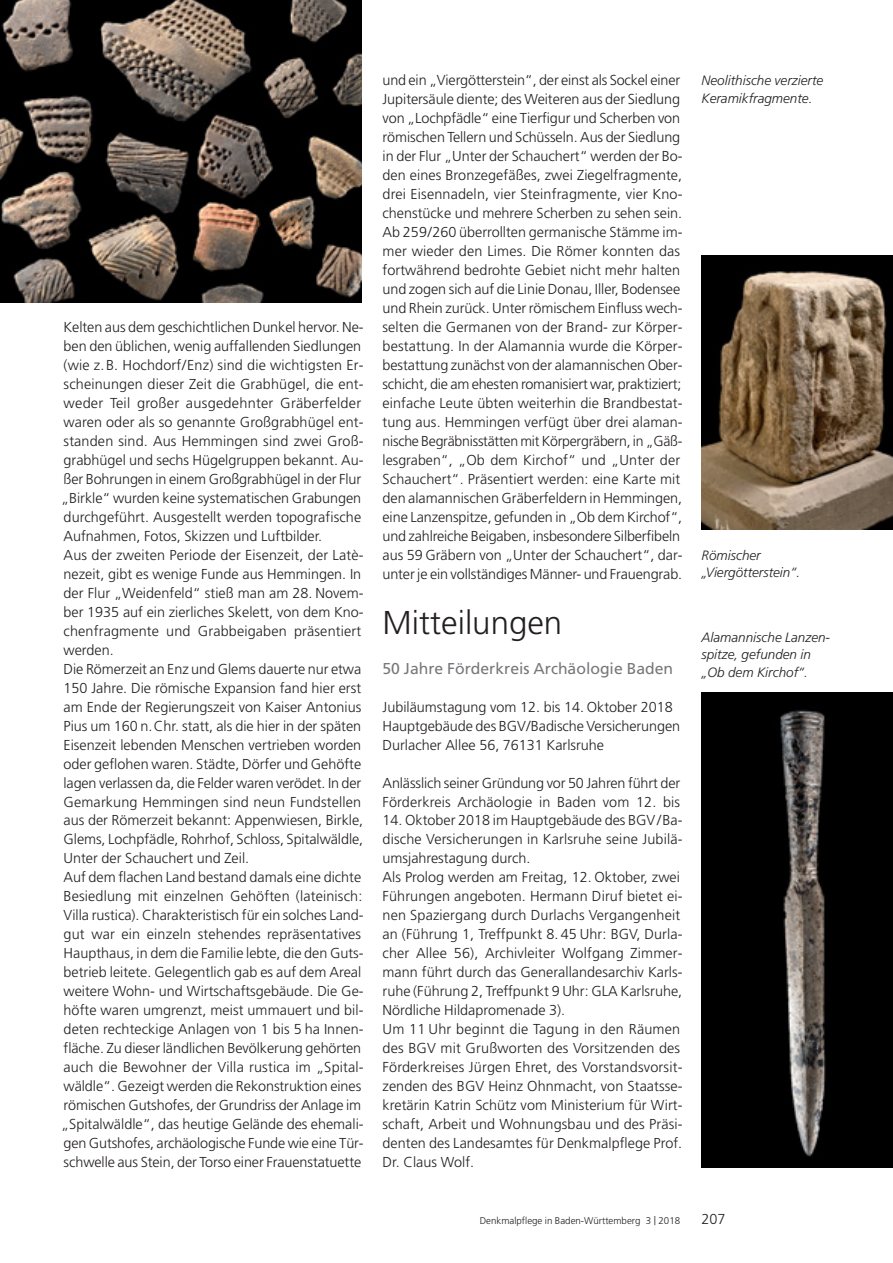
<style>
.page{position:relative;width:893px;height:1263px;background:#fff}
.page>*{position:absolute;margin:0;border:0;box-sizing:border-box;transform-origin:0 0}
.t1{font:300 33px "Frutiger";color:#231f20}
.t2{font:15.75px "Frutiger";color:#77787b}
.t3{font:300 14.4px/19px "Frutiger";color:#231f20}
.t4{font:italic 300 13.5px/17.2px "Frutiger";color:#231f20}
.t5{font:300 9.75px "Frutiger";color:#231f20}
.s1{font-size:12px}
</style>
<div class="page">
<img style="left:0;top:0;width:361px;height:302px">
<img style="left:701px;top:693px;width:191px;height:474px">
<img style="left:701px;top:256px;width:191px;height:273px">
<p class="t3" style="left:61px;top:319px;width:304px">Kelten aus dem geschichtlichen Dunkel hervor. Ne&shy;ben den üblichen, wenig auffallenden Siedlungen (wie z.B. Hochdorf/ Enz) sind die wichtigsten Er&shy;scheinungen dieser Zeit die Grabhügel, die ent&shy;weder Teil großer ausgedehnter Gräberfelder waren oder als so genannte Großgrabhügel ent&shy;standen sind. Aus Hemmingen sind zwei Groß&shy;grabhügel und sechs Hügelgruppen bekannt. Au&shy;ßer Bohrungen in einem Großgrabhügel in der Flur „Birkle“ wurden keine systematischen Grabungen durchgeführt. Ausgestellt werden topografische Aufnahmen, Fotos, Skizzen und Luftbilder.<br>Aus der zweiten Periode der Eisenzeit, der Latè&shy;nezeit, gibt es wenige Funde aus Hemmingen. In der Flur „Weidenfeld“ stieß man am 28. Novem&shy;ber 1935 auf ein zierliches Skelett, von dem Kno&shy;chenfragmente und Grabbeigaben präsentiert werden.<br>Die Römerzeit an Enz und Glems dauerte nur etwa 150 Jahre. Die römische Expansion fand hier erst am Ende der Regierungszeit von Kaiser Antonius Pius um 160 n.Chr. statt, als die hier in der späten Eisenzeit lebenden Menschen vertrieben worden oder geflohen waren. Städte, Dörfer und Gehöfte lagen verlassen da, die Felder waren verödet. In der Gemarkung Hemmingen sind neun Fundstellen aus der Römerzeit bekannt: Appenwiesen, Birkle, Glems, Lochpfädle, Rohrhof, Schloss, Spitalwäldle, Unter der Schauchert und Zeil.<br>Auf dem flachen Land bestand damals eine dichte Besiedlung mit einzelnen Gehöften (lateinisch:<br>Villa rustica). Charakteristisch für ein solches Land&shy;gut war ein einzeln stehendes repräsentatives Haupthaus, in dem die Familie lebte, die den Guts&shy;betrieb leitete. Gelegentlich gab es auf dem Areal weitere Wohn- und Wirtschaftsgebäude. Die Ge&shy;höfte waren umgrenzt, meist ummauert und bil&shy;deten rechteckige Anlagen von 1 bis 5 ha Innen&shy;fläche. Zu dieser ländlichen Bevölkerung gehörten auch die Bewohner der Villa rustica im „Spital&shy;wäldle“. Gezeigt werden die Rekonstruktion eines römischen Gutshofes, der Grundriss der Anlage im „Spitalwäldle“, das heutige Gelände des ehemali&shy;gen Gutshofes, archäologische Funde wie eine Tür&shy;schwelle aus Stein, der Torso einer Frauenstatuette</p>
<p class="t3" style="left:382px;top:72px;width:302px">und ein „Viergötterstein“, der einst als Sockel einer Jupitersäule diente; des Weiteren aus der Siedlung von „Lochpfädle“ eine Tierfigur und Scherben von römischen Tellern und Schüsseln. Aus der Siedlung in der Flur „Unter der Schauchert“ werden der Bo&shy;den eines Bronzegefäßes, zwei Ziegelfragmente, drei Eisennadeln, vier Steinfragmente, vier Kno&shy;chenstücke und mehrere Scherben zu sehen sein.<br>Ab 259/ 260 überrollten germanische Stämme im&shy;mer wieder den Limes. Die Römer konnten das fortwährend bedrohte Gebiet nicht mehr halten und zogen sich auf die Linie Donau, Iller, Bodensee und Rhein zurück. Unter römischem Einfluss wech&shy;selten die Germanen von der Brand- zur Körper&shy;bestattung. In der Alamannia wurde die Körper&shy;bestattung zunächst von der alamannischen Ober&shy;schicht, die am ehesten romanisiert war, praktiziert; einfache Leute übten weiterhin die Brandbestat&shy;tung aus. Hemmingen verfügt über drei alaman&shy;nische Begräbnisstätten mit Körpergräbern, in „Gäß&shy;lesgraben“, „Ob dem Kirchof“ und „Unter der Schauchert“. Präsentiert werden: eine Karte mit den alamannischen Gräberfeldern in Hemmingen, eine Lanzenspitze, gefunden in „Ob dem Kirchof“, und zahlreiche Beigaben, insbesondere Silberfibeln aus 59 Gräbern von „Unter der Schauchert“, dar&shy;unter je ein vollständiges Männer- und Frauengrab.</p>
<h1 class="t1" style="left:382px;top:609px;width:181px">Mitteilungen</h1>
<p class="t2" style="left:382px;top:662px;width:292px">50 Jahre Förderkreis Archäologie Baden</p>
<p class="t3" style="left:382px;top:698px;width:299px">Jubiläumstagung vom 12. bis 14. Oktober 2018<br>Hauptgebäude des BGV/ Badische Versicherungen<br>Durlacher Allee 56, 76131 Karlsruhe</p>
<p class="t3" style="left:382px;top:774px;width:299px">Anlässlich seiner Gründung vor 50 Jahren führt der<br>Förderkreis Archäologie in Baden vom 12. bis</p>
<p class="t3" style="left:382px;top:812px;width:302px">14. Oktober 2018 im Hauptgebäude des BGV/Ba&shy;dische Versicherungen in Karlsruhe seine Jubilä&shy;umsjahrestagung durch.<br>Als Prolog werden am Freitag, 12. Oktober, zwei Führungen angeboten. Hermann Diruf bietet ei&shy;nen Spaziergang durch Durlachs Vergangenheit an (Führung 1, Treffpunkt 8. 45 Uhr: BGV, Durla&shy;cher Allee 56), Archivleiter Wolfgang Zimmer&shy;mann führt durch das Generallandesarchiv Karls&shy;ruhe (Führung 2, Treffpunkt 9 Uhr: GLA Karlsruhe, Nördliche Hildapromenade 3).<br>Um 11 Uhr beginnt die Tagung in den Räumen des BGV mit Grußworten des Vorsitzenden des Förderkreises Jürgen Ehret, des Vorstandsvorsit&shy;zenden des BGV Heinz Ohnmacht, von Staatsse&shy;kretärin Katrin Schütz vom Ministerium für Wirt&shy;schaft, Arbeit und Wohnungsbau und des Präsi&shy;denten des Landesamtes für Denkmalpflege Prof.<br>Dr. Claus Wolf.</p>
<p class="t4" style="left:701px;top:73px;width:123px">Neolithische verzierte<br>Keramikfragmente.</p>
<p class="t4" style="left:701px;top:548px;width:100px">Römischer „Viergötterstein“.</p>
<p class="t4" style="left:701px;top:630px;width:130px">Alamannische Lanzen&shy;spitze, gefunden in „Ob dem Kirchof“.</p>
<p class="t5" style="left:480px;top:1217px;width:202px">Denkmalpflege in Baden-Württemberg 3 <span class="s1">|</span> 2018</p>
<p class="t3" style="left:701px;top:1211px;width:26px">207</p>
</div>
